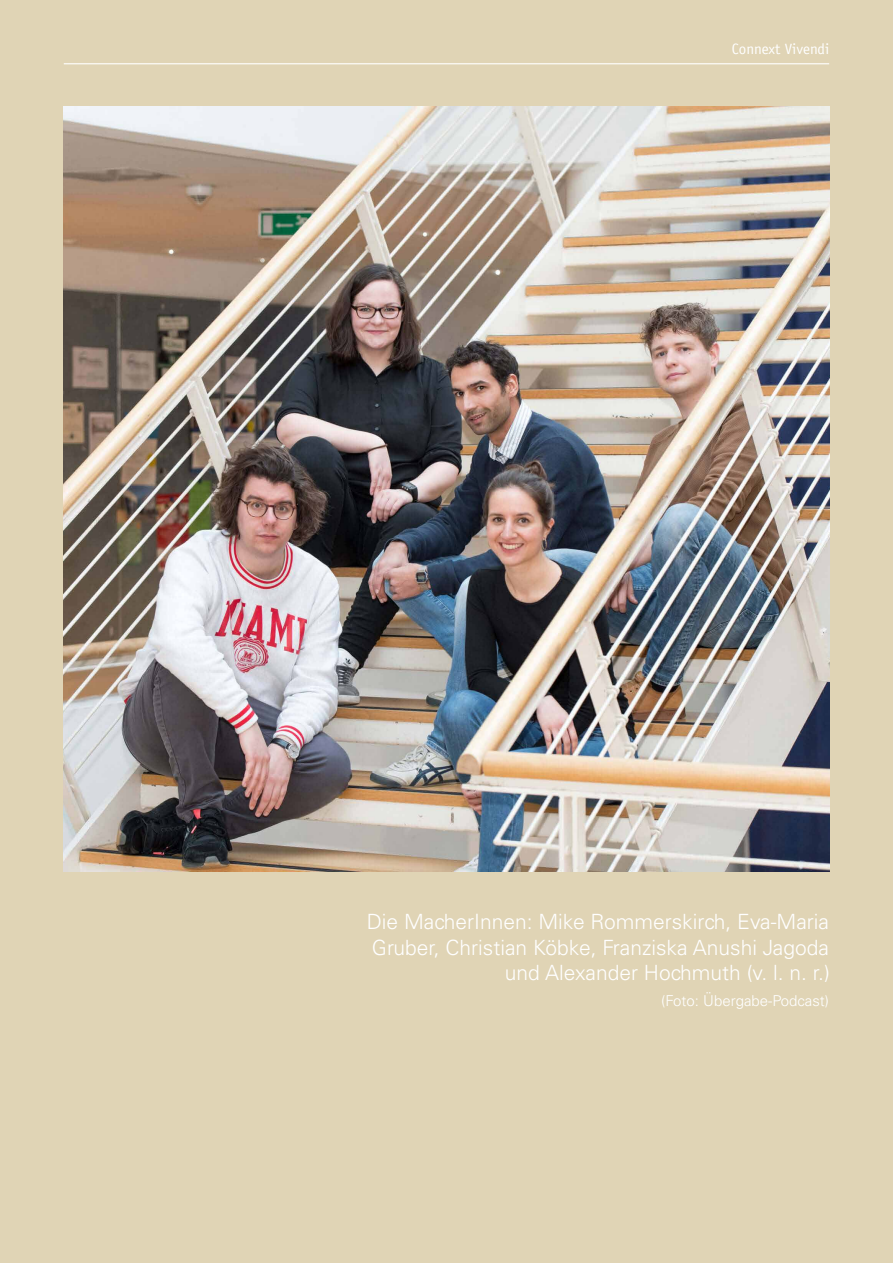
<style>
.page{position:relative;width:893px;height:1263px;background:#e0d4b5}
.page>*{position:absolute;margin:0;border:0;box-sizing:border-box;transform-origin:0 0}
.t1{font:300 21px/25.5px "Univers LT Std";color:#fff;text-align:right}
.t2{font:300 15px "Univers LT Std";color:#fff}
.t3{font:15px "Officina Sans";color:#fff}
</style>
<div class="page">
<hr style="left:64px;top:63px;width:765px;height:1px;background:#fff">
<img style="left:64px;top:106px;width:765px;height:766px">
<p class="t3" style="left:732px;top:40px;width:99px">Connext Vivendi</p>
<p class="t1" style="left:367px;top:909px;width:465px">Die MacherInnen: Mike Rommerskirch, Eva-Maria<br>Gruber, Christian Köbke, Franziska Anushi Jagoda und Alexander Hochmuth (v. l. n. r.)</p>
<p class="t2" style="left:661px;top:992px;width:169px">(Foto: Übergabe-Podcast)</p>
</div>
